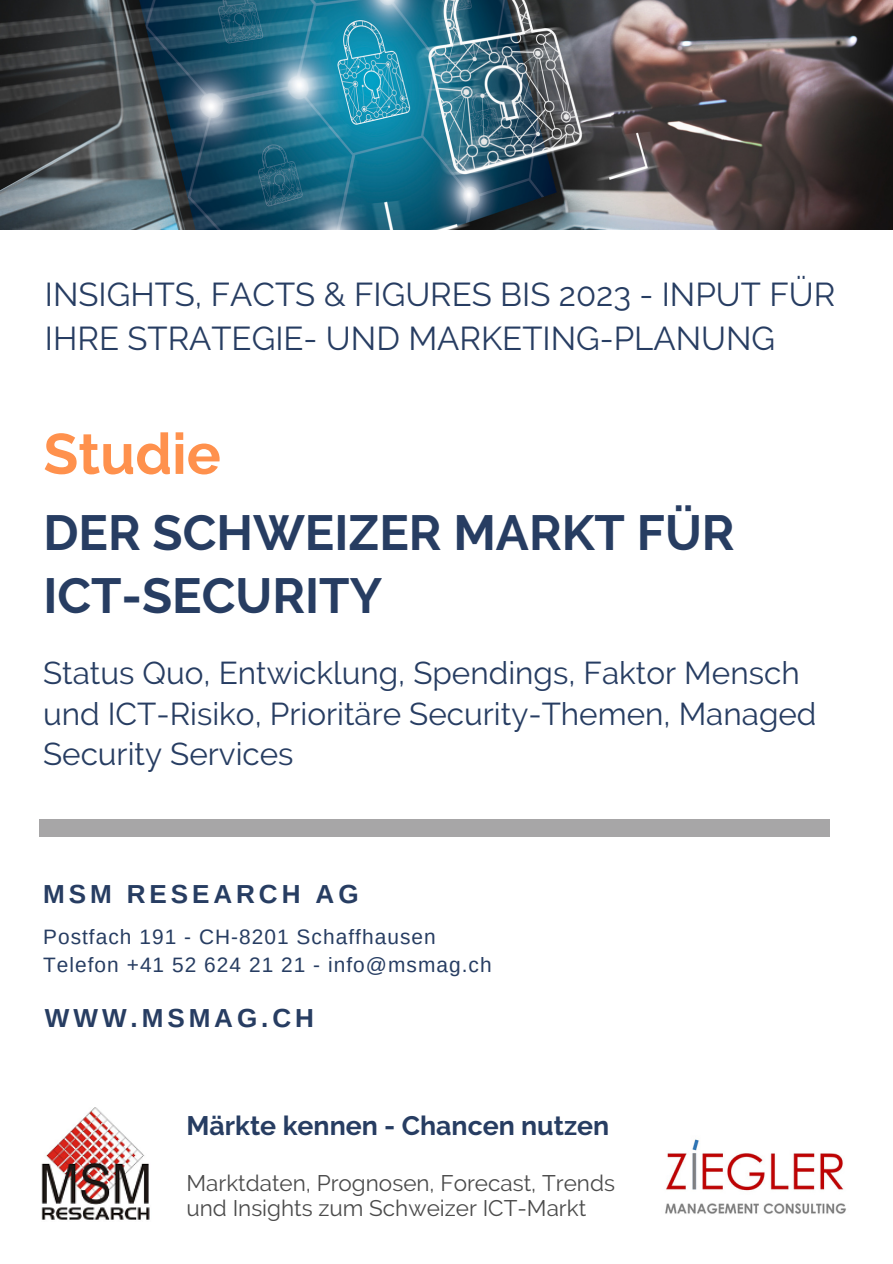
<style>
.page{position:relative;width:893px;height:1264px;background:#fff}
.page>*{position:absolute;margin:0;border:0;box-sizing:border-box;transform-origin:0 0}
.t1{font:700 57px "Raleway";color:#ff914d}
.t2{font:700 49.2px/63px "Raleway";color:#273d62}
.t3{font:33px/43.8px "Raleway";color:#273d62}
.t4{font:31.5px/40.5px "Raleway";color:#273d62}
.t5{font:700 26.7px "Raleway";color:#273d62}
.t6{font:700 26.1px "Arimo";letter-spacing:.15em;color:#273d62}
.t7{font:22.5px/24.8px "Raleway";color:#4b4b4b}
.t8{font:20.85px/28px "Arimo";letter-spacing:.05em;color:#273d62}
</style>
<div class="page">
<img style="left:0;top:0;width:892px;height:229px">
<div style="left:39px;top:819px;width:790px;height:17px;background:#a7a6a7"></div>
<img style="left:41px;top:1107px;width:109px;height:113px">
<img style="left:665px;top:1139px;width:181px;height:75px">
<p class="t3" style="left:45px;top:273px;width:791px">INSIGHTS, FACTS &amp; FIGURES BIS 2023 - INPUT FÜR<br>IHRE STRATEGIE- UND MARKETING-PLANUNG</p>
<h1 class="t1" style="left:43px;top:420px;width:179px">Studie</h1>
<h2 class="t2" style="left:43px;top:501px;width:692px">DER SCHWEIZER MARKT FÜR<br>ICT-SECURITY</h2>
<p class="t4" style="left:43px;top:653px;width:774px">Status Quo, Entwicklung, Spendings, Faktor Mensch und ICT-Risiko, Prioritäre Security-Themen, Managed<br>Security Services</p>
<p class="t6" style="left:43px;top:879px;width:317px">MSM RESEARCH AG</p>
<p class="t8" style="left:43px;top:922px;width:450px">Postfach 191 - CH-8201 Schaffhausen<br>Telefon +41 52 624 21 21 - info@msmag.ch</p>
<p class="t6" style="left:45px;top:1003px;width:270px">WWW.MSMAG.CH</p>
<p class="t5" style="left:186px;top:1110px;width:424px">Märkte kennen - Chancen nutzen</p>
<p class="t7" style="left:186px;top:1170px;width:430px">Marktdaten, Prognosen, Forecast, Trends und Insights zum Schweizer ICT-Markt</p>
</div>
